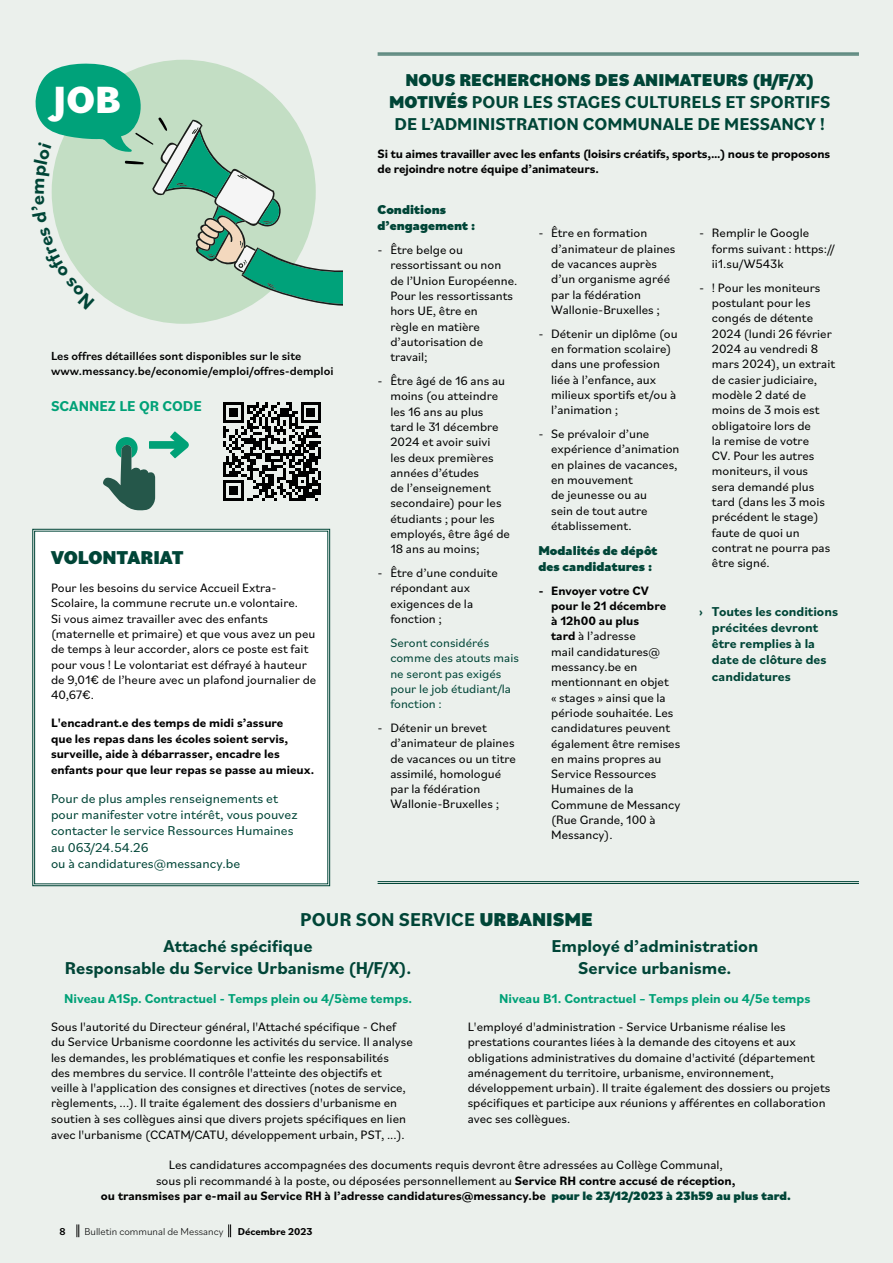
<style>
.page{position:relative;width:893px;height:1263px;background:#ebf0ec}
.page>*{position:absolute;margin:0;border:0;box-sizing:border-box;transform-origin:0 0}
.t1{font:800 39.75px "Bilo";color:#fff}
.t2{font:700 19.5px "Bilo";color:#004537}
.t3{font:900 19.5px "Bilo";color:#004537}
.t4{font:700 18px/21.6px "Bilo";color:#004537;text-align:center}
.t5{font:700 15px "Bilo";color:#00a177}
.t6{font:13.5px/16.2px "Bilo";color:#004537}
.t7{font:700 13.5px "Bilo";color:#00a177}
.t8{font:700 13.5px/16.2px "Bilo";color:#004537}
.t9{font:900 13.5px/16.2px "Bilo";color:#004537}
.t10{font:12.75px/15.3px "Bilo";color:#000}
.t11{font:700 12.75px/15.6px "Bilo";letter-spacing:-.005em;color:#000}
.t12{font:12.75px/15.3px "Bilo";color:#004537}
.t13{font:500 12.3px/14.7px "Bilo";color:#000}
.t14{font:300 10.5px "Bilo";color:#000}
.t15{font:700 10.5px "Bilo";color:#000}
.t16{font:500 10.5px "Bilo";color:#000}
.s1{font-weight:900}
.s2{font-weight:700}
.s3{font-weight:900;color:#004537}
</style>
<div class="page">
<div style="left:32px;top:528px;width:298px;height:358px;background:#fff"></div>
<svg style="left:223px;top:402px;width:98px;height:99px"></svg>
<svg style="left:103px;top:431px;width:86px;height:79px"></svg>
<hr style="left:378px;top:881px;width:481px;height:1px;background:#004537">
<hr style="left:378px;top:883px;width:481px;height:1px;background:#004537">
<hr style="left:378px;top:53px;width:481px;height:1px;background:#004537">
<hr style="left:378px;top:55px;width:481px;height:1px;background:#004537">
<svg style="left:77px;top:1224px;width:2px;height:13px"></svg>
<svg style="left:228px;top:1224px;width:3px;height:13px"></svg>
<svg style="left:35px;top:63px;width:307px;height:247px"></svg>
<h1 class="t1" style="left:54px;top:72px;width:68px">JOB</h1>
<p class="t13" style="left:51px;top:348px;width:284px">Les offres détaillées sont disponibles sur le site www.messancy.be/economie/emploi/offres-demploi</p>
<p class="t5" style="left:51px;top:395px;width:152px">SCANNEZ LE QR CODE</p>
<h2 class="t3" style="left:51px;top:544px;width:134px">VOLONTARIAT</h2>
<p class="t10" style="left:51px;top:580px;width:267px">Pour les besoins du service Accueil Extra-Scolaire, la commune recrute un.e volontaire.<br>Si vous aimez travailler avec des enfants (maternelle et primaire) et que vous avez un peu de temps à leur accorder, alors ce poste est fait pour vous ! Le volontariat est défrayé à hauteur de 9,01€ de l’heure avec un plafond journalier de 40,67€.</p>
<p class="t11" style="left:51px;top:715px;width:265px">L'encadrant.e des temps de midi s’assure<br>que les repas dans les écoles soient servis, surveille, aide à débarrasser, encadre les enfants pour que leur repas se passe au mieux.</p>
<p class="t6" style="left:51px;top:790px;width:248px">Pour de plus amples renseignements et pour manifester votre intérêt, vous pouvez contacter le service Ressources Humaines au 063/24.54.26<br>ou à candidatures@messancy.be</p>
<h3 class="t4" style="left:389px;top:69px;width:443px"><span class="s1">NOUS RECHERCHONS DES ANIMATEURS (H/F/X)<br>MOTIVÉS</span> POUR LES STAGES CULTURELS ET SPORTIFS<br>DE L’ADMINISTRATION COMMUNALE DE MESSANCY !</h3>
<p class="t11" style="left:378px;top:145px;width:454px">Si tu aimes travailler avec les enfants (loisirs créatifs, sports,…) nous te proposons de rejoindre notre équipe d’animateurs.</p>
<p class="t9" style="left:378px;top:201px;width:99px">Conditions d’engagement :</p>
<p class="t10" style="left:390px;top:242px;width:128px;text-indent:-13px">- Être belge ou ressortissant ou non de l’Union Européenne.<br>Pour les ressortissants hors UE, être en<br>règle en matière d’autorisation de travail;</p>
<p class="t10" style="left:390px;top:373px;width:121px;text-indent:-13px">- Être âgé de 16 ans au moins (ou atteindre les 16 ans au plus<br>tard le 31 décembre<br>2024 et avoir suivi<br>les deux premières années d’études<br>de l’enseignement secondaire) pour les étudiants ; pour les employés, être âgé de<br>18 ans au moins;</p>
<p class="t10" style="left:390px;top:565px;width:109px;text-indent:-13px">- Être d’une conduite répondant aux exigences de la fonction ;</p>
<p class="t12" style="left:390px;top:634px;width:130px">Seront considérés comme des atouts mais ne seront pas exigés pour le job étudiant/la fonction :</p>
<p class="t10" style="left:390px;top:719px;width:127px;text-indent:-13px">- Détenir un brevet d’animateur de plaines de vacances ou un titre assimilé, homologué par la fédération<br>Wallonie-Bruxelles ;</p>
<p class="t10" style="left:551px;top:225px;width:126px;text-indent:-13px">- Être en formation d’animateur de plaines de vacances auprès d’un organisme agréé par la fédération<br>Wallonie-Bruxelles ;</p>
<p class="t10" style="left:551px;top:325px;width:128px;text-indent:-13px">- Détenir un diplôme (ou en formation scolaire) dans une profession liée à l’enfance, aux milieux sportifs et/ou à l’animation ;</p>
<p class="t10" style="left:551px;top:426px;width:130px;text-indent:-13px">- Se prévaloir d’une expérience d’animation en plaines de vacances, en mouvement<br>de jeunesse ou au<br>sein de tout autre établissement.</p>
<p class="t9" style="left:538px;top:541px;width:121px">Modalités de dépôt des candidatures :</p>
<p class="t10" style="left:551px;top:582px;width:131px;text-indent:-13px"><span class="s2">- Envoyer votre CV<br>pour le 21 décembre<br>à 12h00 au plus<br>tard</span> à l’adresse<br>mail candidatures@ messancy.be en mentionnant en objet<br>« stages » ainsi que la période souhaitée. Les candidatures peuvent également être remises en mains propres au<br>Service Ressources<br>Humaines de la<br>Commune de Messancy (Rue Grande, 100 à<br>Messancy).</p>
<p class="t10" style="left:712px;top:225px;width:124px;text-indent:-13px">- Remplir le Google forms suivant : https:// ii1.su/W543k</p>
<p class="t10" style="left:712px;top:279px;width:125px;text-indent:-13px">- ! Pour les moniteurs postulant pour les congés de détente<br>2024 (lundi 26 février<br>2024 au vendredi 8 mars 2024), un extrait de casier judiciaire, modèle 2 daté de moins de 3 mois est obligatoire lors de<br>la remise de votre<br>CV. Pour les autres moniteurs, il vous<br>sera demandé plus tard (dans les 3 mois précédent le stage) faute de quoi un contrat ne pourra pas être signé.</p>
<p class="t8" style="left:712px;top:603px;width:128px;text-indent:-13px">› Toutes les conditions précitées devront être remplies à la date de clôture des candidatures</p>
<h2 class="t2" style="left:300px;top:906px;width:294px">POUR SON SERVICE <span class="s1">URBANISME</span></h2>
<h3 class="t4" style="left:65px;top:935px;width:348px">Attaché spécifique<br>Responsable du Service Urbanisme (H/F/X).</h3>
<p class="t7" style="left:64px;top:989px;width:349px">Niveau A1Sp. Contractuel - Temps plein ou 4/5ème temps.</p>
<p class="t10" style="left:51px;top:1018px;width:363px">Sous l'autorité du Directeur général, l'Attaché spécifique - Chef du Service Urbanisme coordonne les activités du service. Il analyse les demandes, les problématiques et confie les responsabilités<br>des membres du service. Il contrôle l'atteinte des objectifs et<br>veille à l'application des consignes et directives (notes de service, règlements, ...). Il traite également des dossiers d'urbanisme en soutien à ses collègues ainsi que divers projets spécifiques en lien avec l'urbanisme (CCATM/CATU, développement urbain, PST, ...).</p>
<h3 class="t4" style="left:551px;top:935px;width:208px">Employé d’administration<br>Service urbanisme.</h3>
<p class="t7" style="left:499px;top:989px;width:313px">Niveau B1. Contractuel – Temps plein ou 4/5e temps</p>
<p class="t10" style="left:468px;top:1018px;width:364px">L'employé d'administration - Service Urbanisme réalise les prestations courantes liées à la demande des citoyens et aux obligations administratives du domaine d'activité (département aménagement du territoire, urbanisme, environnement, développement urbain). Il traite également des dossiers ou projets spécifiques et participe aux réunions y afférentes en collaboration avec ses collègues.</p>
<p class="t10" style="left:101px;top:1157px;width:691px;text-align:center">Les candidatures accompagnées des documents requis devront être adressées au Collège Communal,<br>sous pli recommandé à la poste, ou déposées personnellement au <span class="s2">Service RH contre accusé de réception,<br>ou transmises par e-mail au Service RH à l’adresse candidatures@messancy.be</span> <span class="s3">pour le 23/12/2023 à 23h59 au plus tard.</span></p>
<p class="t16" style="left:60px;top:1224px;width:8px">8</p>
<p class="t14" style="left:84px;top:1224px;width:140px">Bulletin communal de Messancy</p>
<p class="t15" style="left:238px;top:1224px;width:76px">Décembre 2023</p>
</div>
